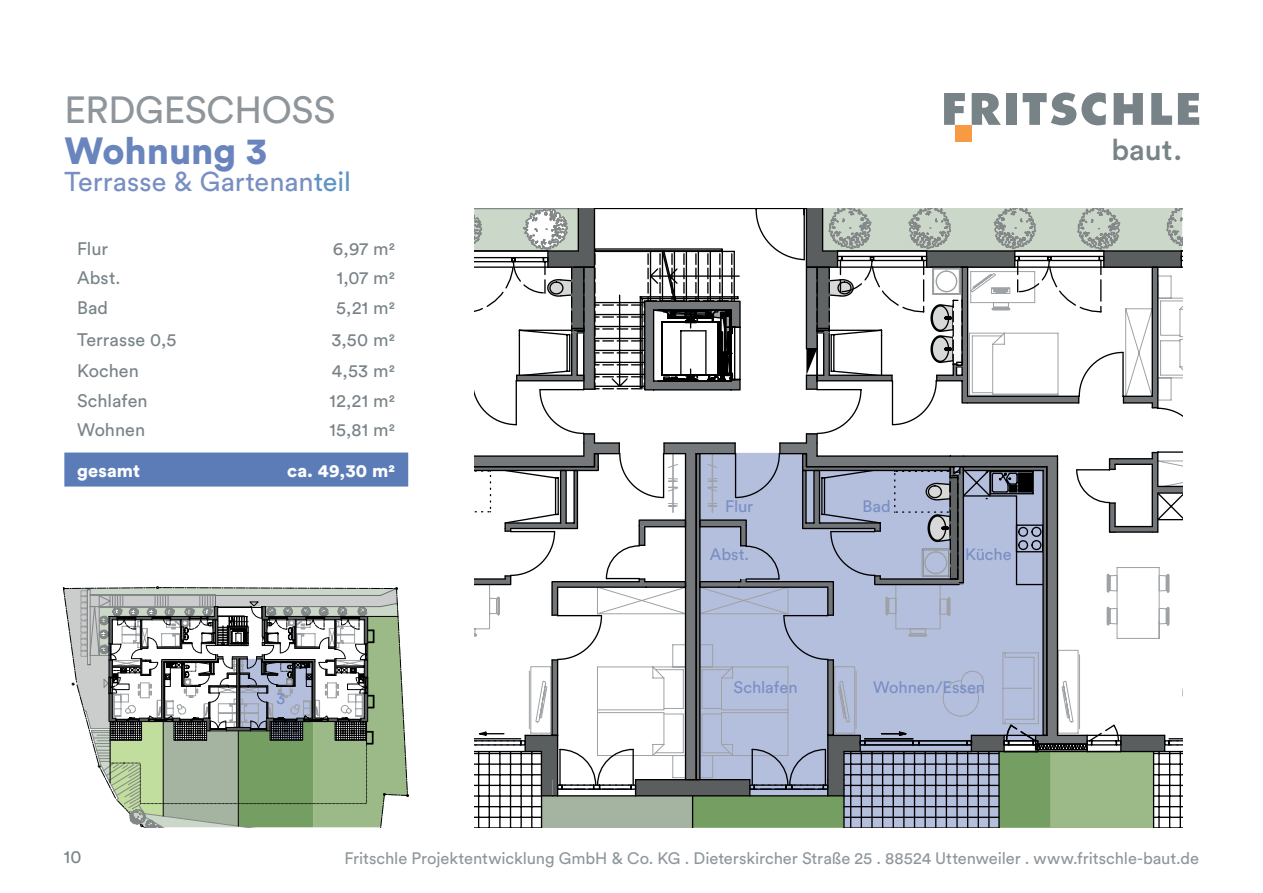
<style>
.page{position:relative;width:1263px;height:893px;background:#fff}
.page>*{position:absolute;margin:0;border:0;box-sizing:border-box;transform-origin:0 0}
.t1{font:37.5px "Circular Std";letter-spacing:-.01em;color:#8f969b}
.t2{font:900 37.5px "Circular Std";color:#6a85bd}
.t3{font:500 29.4px "Circular Std";color:#788388}
.t4{font:27px "Circular Std";color:#788fc3}
.t5{font:18px "Circular Std";letter-spacing:.005em;color:#788388}
.t6{font:900 18px "Circular Std";letter-spacing:.01em;color:#fff}
.t7{font:16.5px "Circular Std";letter-spacing:-.005em;color:#8f969b}
.t8{font:16.5px "Circular Std";letter-spacing:-.005em;color:#788fc3}
.s1{color:#5f94c2}
</style>
<div class="page">
<svg style="left:944px;top:93px;width:21px;height:32px"></svg>
<svg style="left:972px;top:93px;width:29px;height:32px"></svg>
<div style="left:1006px;top:93px;width:11px;height:32px;background:#788388"></div>
<svg style="left:1023px;top:92px;width:83px;height:33px"></svg>
<svg style="left:1114px;top:93px;width:29px;height:32px"></svg>
<svg style="left:1151px;top:93px;width:21px;height:32px"></svg>
<svg style="left:1178px;top:93px;width:21px;height:32px"></svg>
<div style="left:955px;top:125px;width:17px;height:17px;background:#f89a43"></div>
<div style="left:64px;top:453px;width:344px;height:34px;background:#5c7cb8"></div>
<hr style="left:474px;top:838px;width:67px;height:1px;background:#000001">
<hr style="left:844px;top:838px;width:155px;height:1px;background:#000001">
<hr style="left:1211px;top:751px;width:1px;height:77px;background:#000001">
<hr style="left:1222px;top:751px;width:1px;height:77px;background:#000001">
<hr style="left:1233px;top:751px;width:1px;height:77px;background:#000001">
<hr style="left:1243px;top:751px;width:1px;height:77px;background:#000001">
<hr style="left:1254px;top:751px;width:1px;height:77px;background:#000001">
<hr style="left:1262px;top:751px;width:1px;height:77px;background:#000001">
<svg style="left:474px;top:208px;width:709px;height:620px"></svg>
<svg style="left:64px;top:586px;width:345px;height:242px"></svg>
<h1 class="t1" style="left:64px;top:87px;width:273px">ERDGESCHOSS</h1>
<h1 class="t2" style="left:64px;top:125px;width:204px">Wohnung 3</h1>
<h3 class="t4" style="left:64px;top:165px;width:288px">Terrasse &amp; Gartenan<span class="s1">teil</span></h3>
<p class="t5" style="left:77px;top:237px;width:33px">Flur</p>
<p class="t5" style="left:333px;top:237px;width:64px">6,97 m2</p>
<p class="t5" style="left:77px;top:267px;width:45px">Abst.</p>
<p class="t5" style="left:337px;top:267px;width:60px">1,07 m2</p>
<p class="t5" style="left:77px;top:297px;width:33px">Bad</p>
<p class="t5" style="left:336px;top:297px;width:61px">5,21 m2</p>
<p class="t5" style="left:77px;top:328px;width:101px">Terrasse 0,5</p>
<p class="t5" style="left:331px;top:328px;width:66px">3,50 m2</p>
<p class="t5" style="left:77px;top:360px;width:63px">Kochen</p>
<p class="t5" style="left:332px;top:360px;width:65px">4,53 m2</p>
<p class="t5" style="left:77px;top:389px;width:72px">Schlafen</p>
<p class="t5" style="left:330px;top:389px;width:67px">12,21 m2</p>
<p class="t5" style="left:77px;top:419px;width:70px">Wohnen</p>
<p class="t5" style="left:329px;top:419px;width:67px">15,81 m2</p>
<p class="t6" style="left:77px;top:459px;width:65px">gesamt</p>
<p class="t6" style="left:287px;top:459px;width:110px">ca. 49,30 m2</p>
<p class="t8" style="left:276px;top:688px;width:11px">3</p>
<h2 class="t3" style="left:1111px;top:132px;width:72px">baut.</h2>
<p class="t8" style="left:725px;top:496px;width:30px">Flur</p>
<p class="t8" style="left:862px;top:496px;width:30px">Bad</p>
<p class="t8" style="left:710px;top:545px;width:41px">Abst.</p>
<p class="t8" style="left:965px;top:545px;width:48px">Küche</p>
<p class="t8" style="left:733px;top:678px;width:66px">Schlafen</p>
<p class="t8" style="left:873px;top:678px;width:114px">Wohnen/Essen</p>
<p class="t5" style="left:64px;top:846px;width:19px">10</p>
<p class="t7" style="left:344px;top:848px;width:856px">Fritschle Projektentwicklung GmbH &amp; Co. KG . Dieterskircher Straße 25 . 88524 Uttenweiler . www.fritschle-baut.de</p>
</div>
